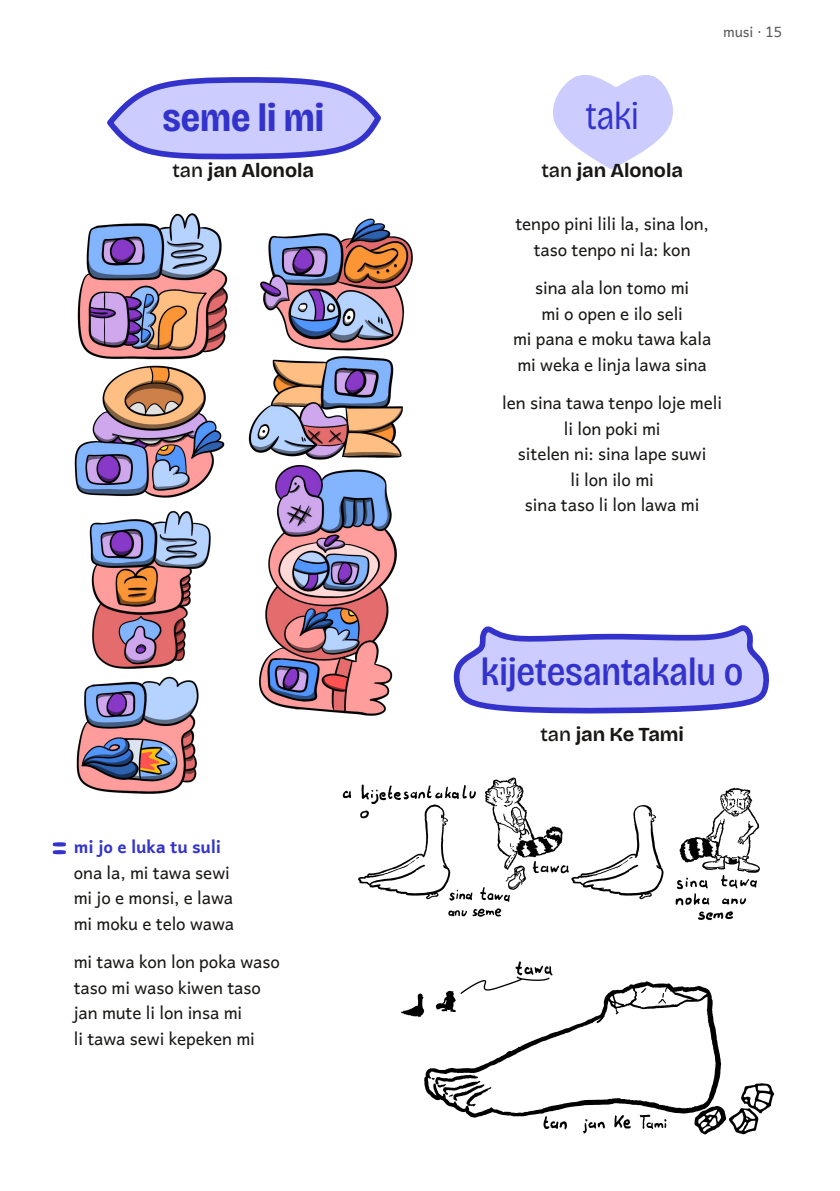
<style>
.page{position:relative;width:840px;height:1191px;background:#fff}
.page>*{position:absolute;margin:0;border:0;box-sizing:border-box;transform-origin:0 0}
.t1{font:500 semi-condensed 39.6px "Bricolage Grotesque 48 pt";letter-spacing:-.005em;color:#33c}
.t2{font:700 semi-condensed 39.6px "Bricolage Grotesque 48 pt";letter-spacing:-.005em;color:#33c}
.t3{font:300 semi-condensed 39.6px "Bricolage Grotesque 48 pt";color:#33c}
.t4{font:700 19.8px "Bricolage Grotesque";letter-spacing:-.005em;color:#181715}
.t5{font:17px/25.6px "Andika";letter-spacing:-.005em;color:#181715;text-align:center}
.t6{font:700 17px "Andika";letter-spacing:-.005em;color:#33c}
.t7{font:14.2px "Andika";letter-spacing:-.005em;color:#5a5a5a}
.s1{font-weight:500}
</style>
<div class="page">
<svg style="left:553px;top:75px;width:120px;height:94px"></svg>
<svg style="left:453px;top:625px;width:317px;height:89px"></svg>
<svg style="left:107px;top:77px;width:274px;height:83px"></svg>
<img style="left:74px;top:213px;width:339px;height:581px">
<img style="left:340px;top:776px;width:435px;height:358px">
<svg style="left:53px;top:842px;width:13px;height:12px"></svg>
<h1 class="t2" style="left:162px;top:94px;width:163px">seme li mi</h1>
<p class="t4" style="left:172px;top:159px;width:143px"><span class="s1">tan</span> jan Alonola</p>
<p class="t6" style="left:74px;top:832px;width:149px">mi jo e luka tu suli</p>
<p class="t5" style="left:74px;top:858px;width:162px;text-align:left">ona la, mi tawa sewi mi jo e monsi, e lawa mi moku e telo wawa</p>
<p class="t5" style="left:74px;top:948px;width:207px;text-align:left">mi tawa kon lon poka waso taso mi waso kiwen taso jan mute li lon insa mi<br>li tawa sewi kepeken mi</p>
<h1 class="t3" style="left:585px;top:93px;width:55px">taki</h1>
<p class="t4" style="left:541px;top:159px;width:143px"><span class="s1">tan</span> jan Alonola</p>
<p class="t7" style="left:722px;top:19px;width:60px">musi · 15</p>
<p class="t5" style="left:515px;top:210px;width:195px">tenpo pini lili la, sina lon, taso tenpo ni la: kon</p>
<p class="t5" style="left:512px;top:274px;width:200px">sina ala lon tomo mi<br>mi o open e ilo seli<br>mi pana e moku tawa kala mi weka e linja lawa sina</p>
<p class="t5" style="left:502px;top:389px;width:221px">len sina tawa tenpo loje meli li lon poki mi<br>sitelen ni: sina lape suwi<br>li lon ilo mi<br>sina taso li lon lawa mi</p>
<h1 class="t1" style="left:480px;top:648px;width:264px">kijetesantakalu o</h1>
<p class="t4" style="left:540px;top:722px;width:145px"><span class="s1">tan</span> jan Ke Tami</p>
</div>
